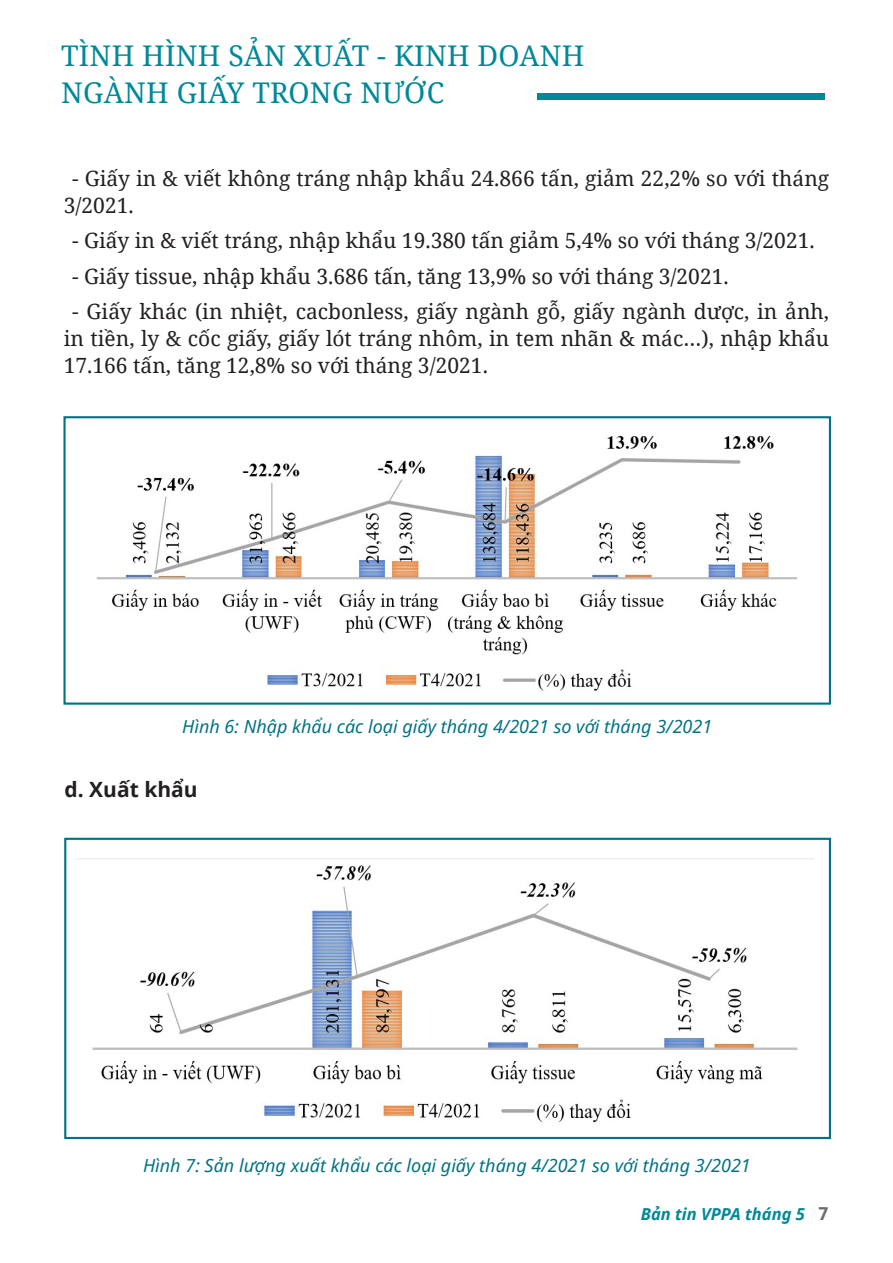
<style>
.page{position:relative;width:893px;height:1263px;background:#fff}
.page>*{position:absolute;margin:0;border:0;box-sizing:border-box;transform-origin:0 0}
.t1{font:28.5px "Noto Serif";letter-spacing:.01em;color:#089}
.t2{font:21px/27px "Noto Serif";color:#231f20}
.t3{font:700 21px "Noto Sans";color:#231f20}
.t4{font:italic 18px "Noto Sans";color:#007284}
.t5{font:italic 700 16.5px "Noto Sans";color:#089}
.s1{font-style:normal;font-size:18px;color:#6c6d70}
</style>
<div class="page">
<div style="left:537px;top:94px;width:287px;height:6px;background:#089"></div>
<img style="left:96px;top:436px;width:701px;height:255px">
<div style="left:63px;top:416px;width:768px;height:289px;border:2px solid #007284"></div>
<img style="left:76px;top:858px;width:737px;height:265px">
<div style="left:64px;top:838px;width:767px;height:301px;border:2px solid #007284"></div>
<p class="t1" style="left:61px;top:36px;width:525px">TÌNH HÌNH SẢN XUẤT - KINH DOANH</p>
<p class="t1" style="left:61px;top:73px;width:385px">NGÀNH GIẤY TRONG NƯỚC</p>
<p class="t2" style="left:64px;top:164px;width:767px;text-indent:9px">- Giấy in &amp; viết không tráng nhập khẩu 24.866 tấn, giảm 22,2% so với tháng<br>3/2021.</p>
<p class="t2" style="left:72px;top:226px;width:744px">- Giấy in &amp; viết tráng, nhập khẩu 19.380 tấn giảm 5,4% so với tháng 3/2021.</p>
<p class="t2" style="left:72px;top:262px;width:658px">- Giấy tissue, nhập khẩu 3.686 tấn, tăng 13,9% so với tháng 3/2021.</p>
<p class="t2" style="left:64px;top:297px;width:767px;text-align:justify;text-indent:9px">- Giấy khác (in nhiệt, cacbonless, giấy ngành gỗ, giấy ngành dược, in ảnh, in tiền, ly &amp; cốc giấy, giấy lót tráng nhôm, in tem nhãn &amp; mác…), nhập khẩu 17.166 tấn, tăng 12,8% so với tháng 3/2021.</p>
<p class="t4" style="left:182px;top:714px;width:532px">Hình 6: Nhập khẩu các loại giấy tháng 4/2021 so với tháng 3/2021</p>
<p class="t3" style="left:65px;top:774px;width:135px">d. Xuất khẩu</p>
<p class="t4" style="left:143px;top:1153px;width:609px">Hình 7: Sản lượng xuất khẩu các loại giấy tháng 4/2021 so với tháng 3/2021</p>
<p class="t5" style="left:641px;top:1202px;width:189px">Bản tin VPPA tháng 5 <span class="s1">7</span></p>
</div>
